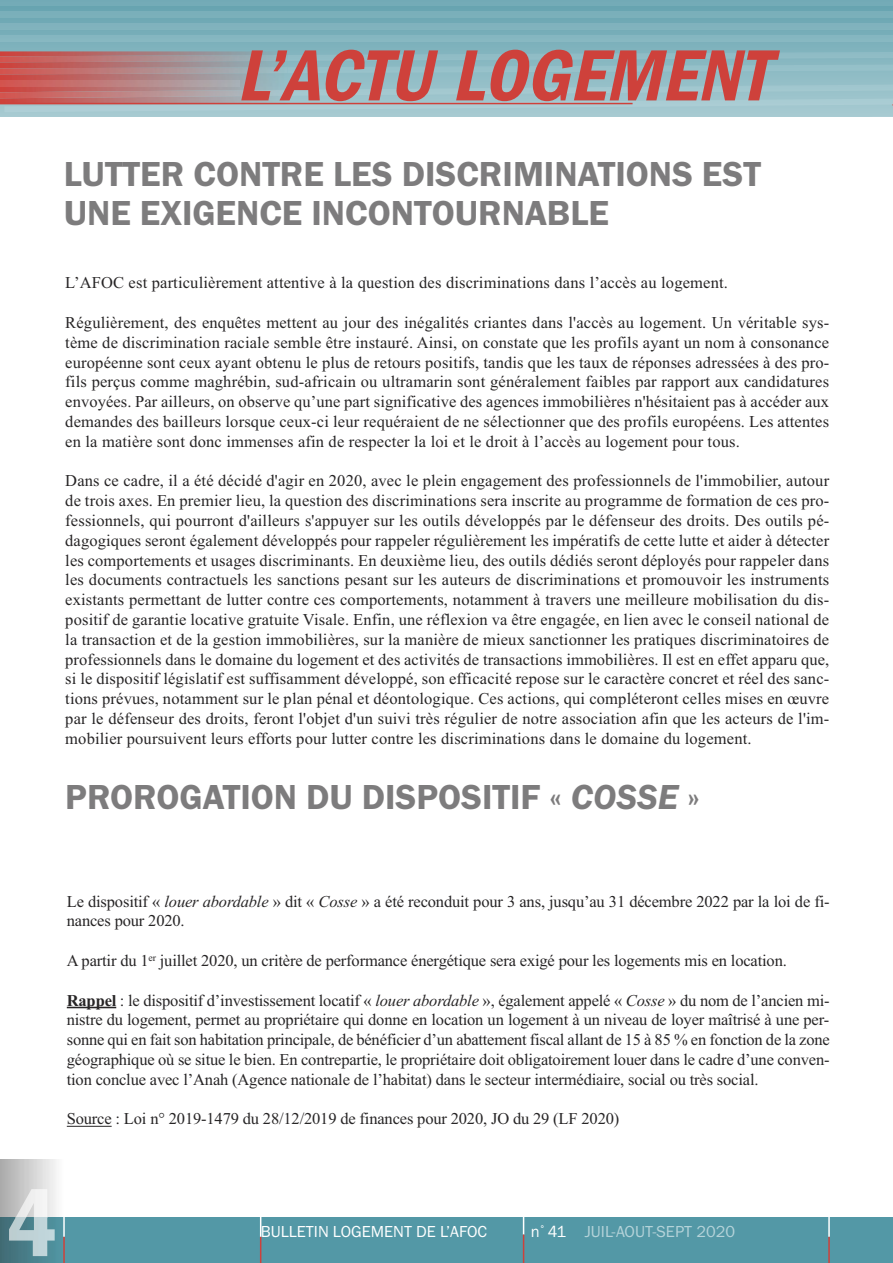
<style>
.page{position:relative;width:893px;height:1263px;background:#fff}
.page>*{position:absolute;margin:0;border:0;box-sizing:border-box;transform-origin:0 0}
.t1{font:italic 600 condensed 75px "Franklin Gothic";color:#ce413b}
.t2{font:600 36px/38.8px "Franklin Gothic";color:#7d7c7d}
.t3{font:16.5px/19.8px "Times New Roman";letter-spacing:-.01em;color:#272526;text-align:justify}
.t4{font:16.5px "Times New Roman";letter-spacing:.01em;color:#272526}
.t5{font:16.5px "Franklin Gothic";color:#fff}
.t6{font:16.5px "Franklin Gothic";color:#b5d3d9}
.s1{font-style:italic}
.s2{font-weight:700}
.s3{color:#fff}
</style>
<div class="page">
<div style="left:0;top:1217px;width:893px;height:46px;background:#5398a6"></div>
<svg style="left:260px;top:1217px;width:1px;height:46px"></svg>
<svg style="left:523px;top:1217px;width:1px;height:46px"></svg>
<hr style="left:828px;top:1211px;width:2px;height:26px;background:#fff">
<hr style="left:828px;top:1237px;width:2px;height:26px;background:#ce413b">
<img style="left:14px;top:1189px;width:36px;height:28px">
<img style="left:9px;top:1217px;width:46px;height:39px">
<hr style="left:63px;top:1211px;width:2px;height:26px;background:#fff">
<hr style="left:63px;top:1237px;width:2px;height:26px;background:#ce413b">
<svg style="left:0;top:6px;width:893px;height:93px;background:#78aeb9"></svg>
<img style="left:0;top:98px;width:287px;height:5px">
<img style="left:0;top:83px;width:287px;height:7px">
<img style="left:0;top:83px;width:239px;height:3px">
<img style="left:287px;top:85px;width:606px;height:11px">
<img style="left:0;top:90px;width:287px;height:8px">
<img style="left:4px;top:99px;width:889px;height:5px">
<div style="left:0;top:12px;width:893px;height:6px;background:#7aafba"></div>
<div style="left:0;top:24px;width:893px;height:6px;background:#81b2bd"></div>
<svg style="left:0;top:42px;width:893px;height:41px;background:#93abb3"></svg>
<div style="left:0;top:36px;width:893px;height:6px;background:#86b7c1"></div>
<hr style="left:0;top:103px;width:633px;height:1px;background:#ce413b">
<div style="left:0;top:104px;width:893px;height:13px;background:#a7cad1"></div>
<hr style="left:67px;top:1007px;width:49px;height:1px;background:#272526">
<hr style="left:67px;top:1126px;width:45px;height:1px;background:#272526">
<h1 class="t1" style="left:237px;top:31px;width:554px">L’ACTU LOGEMENT</h1>
<h2 class="t2" style="left:64px;top:154px;width:699px">LUTTER CONTRE LES DISCRIMINATIONS EST<br>UNE EXIGENCE INCONTOURNABLE</h2>
<p class="t4" style="left:65px;top:273px;width:664px">L’AFOC est particulièrement attentive à la question des discriminations dans l’accès au logement.</p>
<p class="t3" style="left:65px;top:312px;width:766px">Régulièrement, des enquêtes mettent au jour des inégalités criantes dans l'accès au logement. Un véritable sys&shy;tème de discrimination raciale semble être instauré. Ainsi, on constate que les profils ayant un nom à consonance européenne sont ceux ayant obtenu le plus de retours positifs, tandis que les taux de réponses adressées à des pro&shy;fils perçus comme maghrébin, sud-africain ou ultramarin sont généralement faibles par rapport aux candidatures envoyées. Par ailleurs, on observe qu’une part significative des agences immobilières n'hésitaient pas à accéder aux demandes des bailleurs lorsque ceux-ci leur requéraient de ne sélectionner que des profils européens. Les attentes en la matière sont donc immenses afin de respecter la loi et le droit à l’accès au logement pour tous.</p>
<p class="t3" style="left:65px;top:471px;width:766px">Dans ce cadre, il a été décidé d'agir en 2020, avec le plein engagement des professionnels de l'immobilier, autour de trois axes. En premier lieu, la question des discriminations sera inscrite au programme de formation de ces pro&shy;fessionnels, qui pourront d'ailleurs s'appuyer sur les outils développés par le défenseur des droits. Des outils pé&shy;dagogiques seront également développés pour rappeler régulièrement les impératifs de cette lutte et aider à détecter les comportements et usages discriminants. En deuxième lieu, des outils dédiés seront déployés pour rappeler dans les documents contractuels les sanctions pesant sur les auteurs de discriminations et promouvoir les instruments existants permettant de lutter contre ces comportements, notamment à travers une meilleure mobilisation du dis&shy;positif de garantie locative gratuite Visale. Enfin, une réflexion va être engagée, en lien avec le conseil national de la transaction et de la gestion immobilières, sur la manière de mieux sanctionner les pratiques discriminatoires de professionnels dans le domaine du logement et des activités de transactions immobilières. Il est en effet apparu que, si le dispositif législatif est suffisamment développé, son efficacité repose sur le caractère concret et réel des sanc&shy;tions prévues, notamment sur le plan pénal et déontologique. Ces actions, qui compléteront celles mises en œuvre par le défenseur des droits, feront l'objet d'un suivi très régulier de notre association afin que les acteurs de l'im&shy;mobilier poursuivent leurs efforts pour lutter contre les discriminations dans le domaine du logement.</p>
<h2 class="t2" style="left:65px;top:777px;width:636px">PROROGATION DU DISPOSITIF « <span class="s1">COSSE</span> »</h2>
<p class="t3" style="left:67px;top:891px;width:764px">Le dispositif « <span class="s1">louer abordable</span> » dit « <span class="s1">Cosse</span> » a été reconduit pour 3 ans, jusqu’au 31 décembre 2022 par la loi de fi&shy;nances pour 2020.</p>
<p class="t3" style="left:67px;top:950px;width:721px">A partir du 1<sup>er</sup> juillet 2020, un critère de performance énergétique sera exigé pour les logements mis en location.</p>
<p class="t3" style="left:67px;top:990px;width:764px"><span class="s2">Rappel</span> : le dispositif d’investissement locatif « <span class="s1">louer abordable</span> », également appelé « <span class="s1">Cosse</span> » du nom de l’ancien mi&shy;nistre du logement, permet au propriétaire qui donne en location un logement à un niveau de loyer maîtrisé à une per&shy;sonne qui en fait son habitation principale, de bénéficier d’un abattement fiscal allant de 15 à 85 % en fonction de la zone géographique où se situe le bien. En contrepartie, le propriétaire doit obligatoirement louer dans le cadre d’une conven&shy;tion conclue avec l’Anah (Agence nationale de l’habitat) dans le secteur intermédiaire, social ou très social.</p>
<p class="t3" style="left:67px;top:1109px;width:554px">Source : Loi n° 2019-1479 du 28/12/2019 de finances pour 2020, JO du 29 (LF 2020)</p>
<p class="t5" style="left:261px;top:1221px;width:228px">BULLETIN LOGEMENT DE L’AFOC</p>
<p class="t6" style="left:531px;top:1221px;width:206px"><span class="s3">n</span><sup>°</sup> <span class="s3">41</span> JUIL-AOUT-SEPT 2020</p>
</div>
